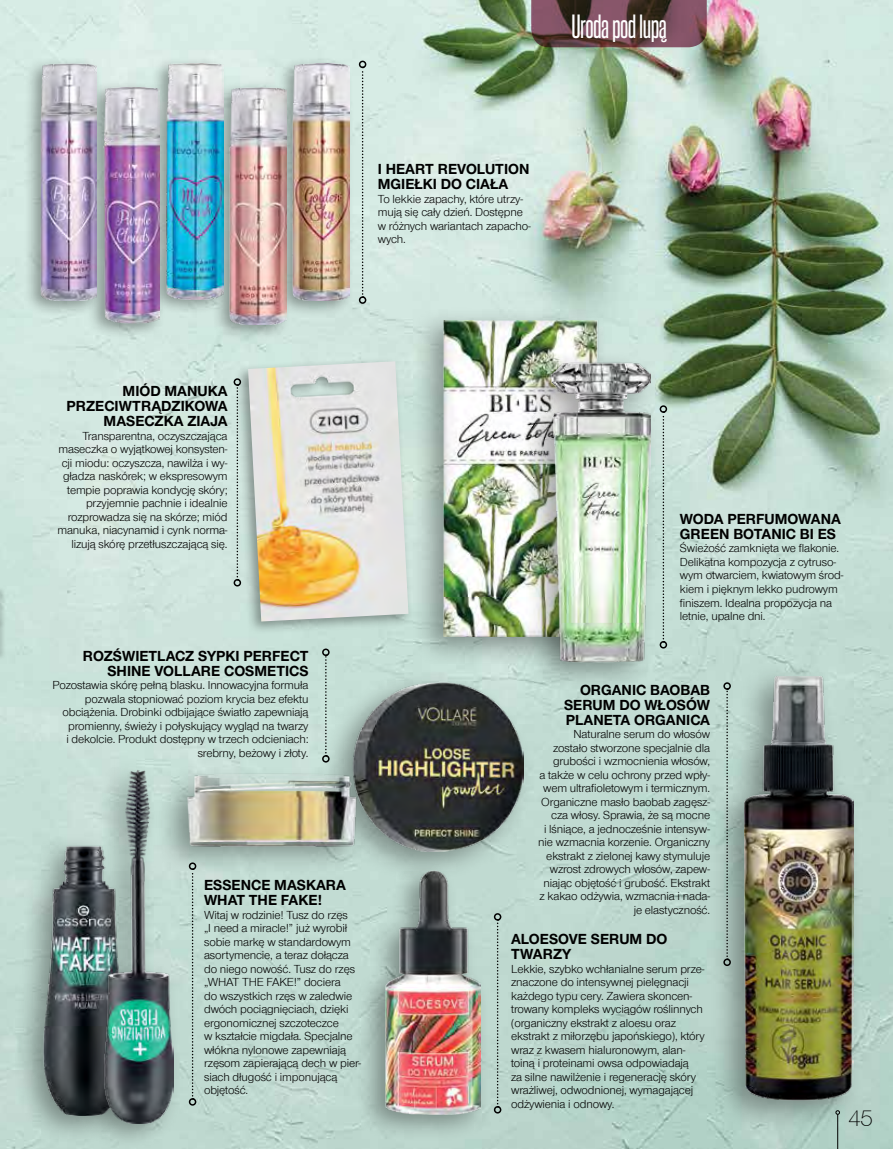
<style>
.page{position:relative;width:893px;height:1149px;background:#fff}
.page>*{position:absolute;margin:0;border:0;box-sizing:border-box;transform-origin:0 0}
.t1{font:28.5px "Steelfish Rg";letter-spacing:-.02em;color:#fff}
.t2{font:100 22.5px "Helvetica Neue CE";color:#000}
.t3{font:700 15px/15px "Nimbus San Nov TEE";color:#000}
.t4{font:12px/13.5px "Nimbus San Nov TEE";letter-spacing:-.01em;color:#000}
</style>
<div class="page">
<img style="left:0;top:0;width:893px;height:1148px">
<div style="left:0;top:617px;width:7px;height:48px;background:#000;opacity:.15"></div>
<div style="left:0;top:586px;width:7px;height:43px;background:#000;opacity:.15"></div>
<svg style="left:192px;top:881px;width:2px;height:216px"></svg>
<div style="left:189px;top:1097px;width:7px;height:8px;border:2px solid #000;border-radius:50%"></div>
<svg style="left:497px;top:920px;width:2px;height:185px"></svg>
<div style="left:494px;top:1105px;width:7px;height:8px;border:2px solid #000;border-radius:50%"></div>
<div style="left:494px;top:912px;width:7px;height:8px;border:2px solid #000;border-radius:50%"></div>
<svg style="left:325px;top:655px;width:2px;height:14px"></svg>
<div style="left:322px;top:648px;width:8px;height:7px;border:2px solid #000;border-radius:50%"></div>
<svg style="left:663px;top:412px;width:1px;height:228px"></svg>
<div style="left:660px;top:640px;width:7px;height:8px;border:2px solid #000;border-radius:50%"></div>
<div style="left:660px;top:405px;width:7px;height:7px;border:2px solid #000;border-radius:50%"></div>
<svg style="left:362px;top:68px;width:2px;height:228px"></svg>
<div style="left:359px;top:296px;width:7px;height:8px;border:2px solid #000;border-radius:50%"></div>
<div style="left:359px;top:61px;width:7px;height:7px;border:2px solid #000;border-radius:50%"></div>
<div style="left:12px;top:833px;width:123px;height:311px;background:#000;opacity:.36"></div>
<img style="left:44px;top:749px;width:86px;height:366px">
<div style="left:73px;top:757px;width:111px;height:391px;background:#000;opacity:.36"></div>
<img style="left:100px;top:757px;width:74px;height:365px">
<div style="left:709px;top:662px;width:155px;height:470px;background:#000;opacity:.36"></div>
<img style="left:744px;top:676px;width:109px;height:425px">
<div style="left:411px;top:307px;width:197px;height:360px;background:#000;opacity:.36"></div>
<img style="left:444px;top:320px;width:162px;height:316px">
<div style="left:155px;top:669px;width:379px;height:212px;background:#000;opacity:.36"></div>
<img style="left:187px;top:682px;width:337px;height:168px">
<div style="left:234px;top:356px;width:179px;height:278px;background:#000;opacity:.36"></div>
<img style="left:248px;top:361px;width:160px;height:260px">
<div style="left:520px;top:349px;width:141px;height:342px;background:#000;opacity:.36"></div>
<img style="left:543px;top:345px;width:107px;height:316px">
<div style="left:356px;top:860px;width:135px;height:281px;background:#000;opacity:.36"></div>
<img style="left:385px;top:870px;width:96px;height:243px">
<div style="left:23px;top:56px;width:80px;height:261px;background:#000;opacity:.36"></div>
<img style="left:39px;top:63px;width:58px;height:237px">
<div style="left:86px;top:80px;width:80px;height:259px;background:#000;opacity:.36"></div>
<img style="left:103px;top:87px;width:57px;height:237px">
<div style="left:148px;top:56px;width:81px;height:259px;background:#000;opacity:.36"></div>
<img style="left:166px;top:63px;width:57px;height:236px">
<div style="left:211px;top:80px;width:81px;height:261px;background:#000;opacity:.36"></div>
<img style="left:229px;top:87px;width:57px;height:237px">
<div style="left:275px;top:56px;width:80px;height:261px;background:#000;opacity:.36"></div>
<img style="left:293px;top:63px;width:56px;height:237px">
<hr style="left:837px;top:1113px;width:1px;height:35px;background:#000">
<svg style="left:835px;top:1109px;width:5px;height:5px"></svg>
<svg style="left:531px;top:0;width:176px;height:47px;background:#67444a"></svg>
<h1 class="t1" style="left:572px;top:9px;width:97px">Uroda pod lupą</h1>
<p class="t3" style="left:378px;top:161px;width:153px">I HEART REVOLUTION<br>MGIEŁKI DO CIAŁA</p>
<p class="t4" style="left:378px;top:192px;width:154px">To lekkie zapachy, które utrzy&shy;mują się cały dzień. Dostępne w różnych wariantach zapacho&shy;wych.</p>
<p class="t3" style="left:66px;top:383px;width:163px;text-align:right">MIÓD MANUKA<br>PRZECIWTRĄDZIKOWA<br>MASECZKA ZIAJA</p>
<p class="t4" style="left:57px;top:429px;width:172px;text-align:right">Transparentna, oczyszczająca maseczka o wyjątkowej konsysten&shy;cji miodu: oczyszcza, nawilża i wy&shy;gładza naskórek; w ekspresowym tempie poprawia kondycję skóry; przyjemnie pachnie i idealnie rozprowadza się na skórze; miód manuka, niacynamid i cynk norma&shy;lizują skórę przetłuszczającą się.</p>
<p class="t3" style="left:83px;top:647px;width:227px;text-align:right">ROZŚWIETLACZ SYPKI PERFECT<br>SHINE VOLLARE COSMETICS</p>
<p class="t4" style="left:53px;top:678px;width:258px;text-align:right">Pozostawia skórę pełną blasku. Innowacyjna formuła pozwala stopniować poziom krycia bez efektu obciążenia. Drobinki odbijające światło zapewniają promienny, świeży i połyskujący wygląd na twarzy<br>i dekolcie. Produkt dostępny w trzech odcieniach: srebrny, beżowy i złoty.</p>
<p class="t3" style="left:204px;top:877px;width:144px">ESSENCE MASKARA<br>WHAT THE FAKE!</p>
<p class="t4" style="left:204px;top:907px;width:159px">Witaj w rodzinie! Tusz do rzęs<br>„I need a miracle!” już wyrobił sobie markę w standardowym asortymencie, a teraz dołącza do niego nowość. Tusz do rzęs „WHAT THE FAKE!” dociera<br>do wszystkich rzęs w zaledwie dwóch pociągnięciach, dzięki ergonomicznej szczoteczce<br>w kształcie migdała. Specjalne włókna nylonowe zapewniają rzęsom zapierającą dech w pier&shy;siach długość i imponującą objętość.</p>
<p class="t3" style="left:680px;top:511px;width:163px">WODA PERFUMOWANA<br>GREEN BOTANIC BI ES</p>
<p class="t4" style="left:680px;top:541px;width:165px">Świeżość zamknięta we flakonie.<br>Delikatna kompozycja z cytruso&shy;wym otwarciem, kwiatowym środ&shy;kiem i pięknym lekko pudrowym finiszem. Idealna propozycja na letnie, upalne dni.</p>
<p class="t3" style="left:564px;top:681px;width:148px;text-align:justify;text-indent:16px">ORGANIC BAOBAB SERUM DO WŁOSÓW PLANETA ORGANICA</p>
<p class="t4" style="left:538px;top:727px;width:173px;text-align:right">Naturalne serum do włosów zostało stworzone specjalnie dla grubości i wzmocnienia włosów,<br>a także w celu ochrony przed wpły&shy;wem ultrafioletowym i termicznym.<br>Organiczne masło baobab zagęsz&shy;cza włosy. Sprawia, że są mocne<br>i lśniące, a jednocześnie intensyw&shy;nie wzmacnia korzenie. Organiczny ekstrakt z zielonej kawy stymuluje wzrost zdrowych włosów, zapew&shy;niając objętość i grubość. Ekstrakt z kakao odżywia, wzmacnia i nada&shy;je elastyczność.</p>
<p class="t3" style="left:511px;top:931px;width:158px">ALOESOVE SERUM DO<br>TWARZY</p>
<p class="t4" style="left:511px;top:961px;width:195px">Lekkie, szybko wchłanialne serum prze&shy;znaczone do intensywnej pielęgnacji każdego typu cery. Zawiera skoncen&shy;trowany kompleks wyciągów roślinnych (organiczny ekstrakt z aloesu oraz ekstrakt z miłorzębu japońskiego), który wraz z kwasem hialuronowym, alan&shy;toiną i proteinami owsa odpowiadają<br>za silne nawilżenie i regenerację skóry wrażliwej, odwodnionej, wymagającej odżywienia i odnowy.</p>
<h2 class="t2" style="left:848px;top:1104px;width:26px">45</h2>
</div>
